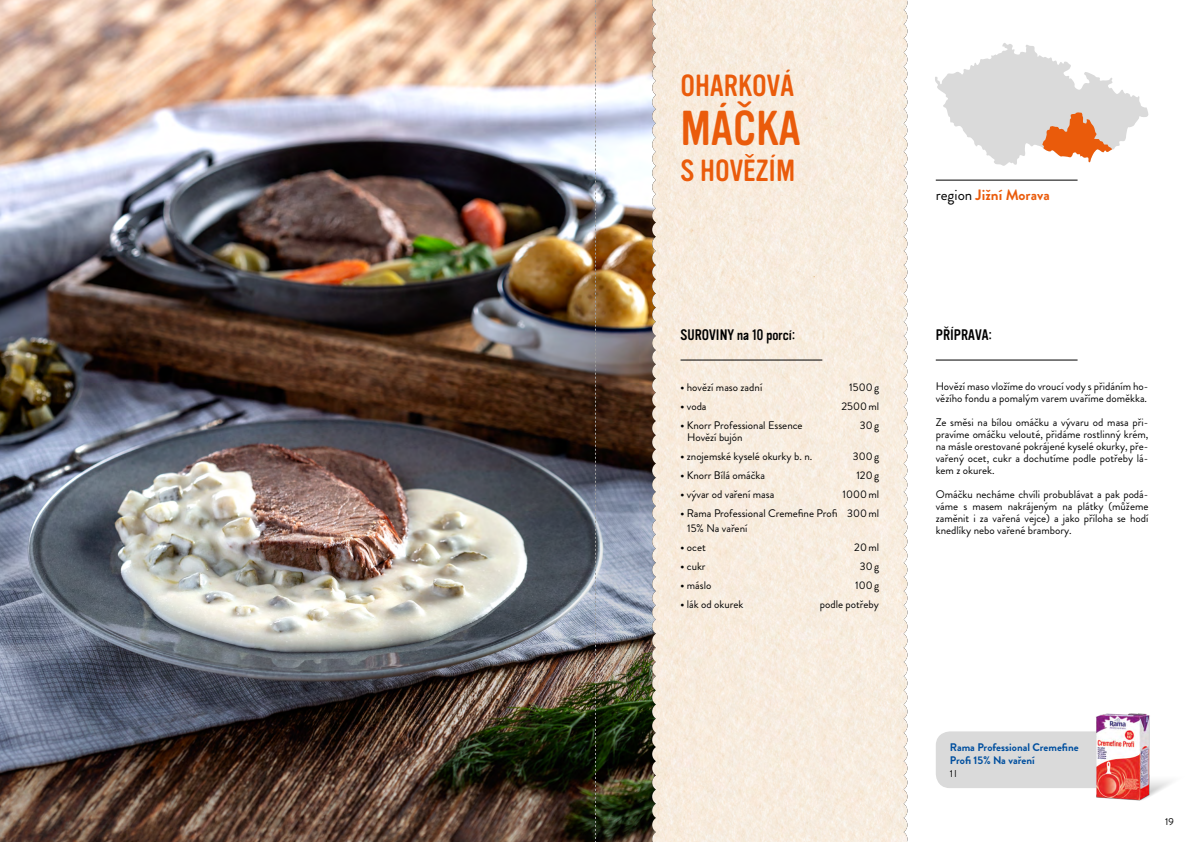
<style>
.page{position:relative;width:1191px;height:842px;background:#fff}
.page>*{position:absolute;margin:0;border:0;box-sizing:border-box;transform-origin:0 0}
.t1{font:48px "Flavour Cyr CEA";color:#ea5b0b}
.t2{font:30px "Flavour Cyr CEA";color:#ea5b0b}
.t3{font:15px "Flavour Cyr CEA";color:#000}
.t4{font:700 15px "Brandon Grotesque";color:#ea5b0b}
.t5{font:11px/12px "Brandon Grotesque";color:#000}
.t6{font:700 11px/13px "Brandon Grotesque";color:#004f9f}
.t7{font:10px "Brandon Grotesque";color:#000}
.s1{font-weight:400;color:#000}
.s2{font-family:"Arial"}
</style>
<div class="page">
<div style="left:936px;top:731px;width:156px;height:57px;background:#dadada"></div>
<img style="left:0;top:0;width:652px;height:842px">
<svg style="left:652px;top:0;width:255px;height:842px;background:#f7ebde"></svg>
<img style="left:652px;top:0;width:4px;height:704px">
<hr style="left:680px;top:360px;width:142px;height:1px;background:#000">
<hr style="left:935px;top:360px;width:142px;height:1px;background:#000">
<hr style="left:935px;top:180px;width:142px;height:1px;background:#000">
<svg style="left:935px;top:43px;width:213px;height:123px"></svg>
<img style="left:1092px;top:713px;width:80px;height:88px">
<svg style="left:595px;top:0;width:1px;height:842px"></svg>
<h2 class="t2" style="left:680px;top:69px;width:115px">oharková</h2>
<h1 class="t1" style="left:680px;top:102px;width:121px">máčka</h1>
<h2 class="t2" style="left:680px;top:154px;width:112px">s hovězím</h2>
<h3 class="t4" style="left:935px;top:184px;width:115px"><span class="s1">region</span> Jižní Morava</h3>
<h3 class="t3" style="left:680px;top:327px;width:116px">suroviny na 10 porcí:</h3>
<h3 class="t3" style="left:935px;top:327px;width:8px">PŘÍPRAVA</h3>
<h3 class="t3" style="left:988px;top:327px;width:5px">:</h3>
<p class="t5" style="left:680px;top:381px;width:83px"><span class="s2">•</span> hovězí maso zadní</p>
<p class="t5" style="left:849px;top:381px;width:31px">1500g</p>
<p class="t5" style="left:680px;top:400px;width:28px"><span class="s2">•</span> voda</p>
<p class="t5" style="left:841px;top:400px;width:39px">2500ml</p>
<p class="t5" style="left:680px;top:419px;width:124px"><span class="s2">•</span> Knorr Professional Essence</p>
<p class="t5" style="left:860px;top:419px;width:21px">30g</p>
<p class="t5" style="left:687px;top:431px;width:57px">Hovězí bujón</p>
<p class="t5" style="left:680px;top:450px;width:133px"><span class="s2">•</span> znojemské kyselé okurky b. n.</p>
<p class="t5" style="left:853px;top:450px;width:28px">300g</p>
<p class="t5" style="left:680px;top:469px;width:86px"><span class="s2">•</span> Knorr Bílá omáčka</p>
<p class="t5" style="left:856px;top:469px;width:24px">120g</p>
<p class="t5" style="left:680px;top:488px;width:95px"><span class="s2">•</span> vývar od vaření masa</p>
<p class="t5" style="left:842px;top:488px;width:38px">1000ml</p>
<p class="t5" style="left:687px;top:506px;width:193px;line-height:15px;text-indent:-7px"><span class="s2">•</span> Rama Professional Cremefine Profi 300ml<br>15% Na vaření</p>
<p class="t5" style="left:680px;top:541px;width:27px"><span class="s2">•</span> ocet</p>
<p class="t5" style="left:854px;top:541px;width:26px">20ml</p>
<p class="t5" style="left:680px;top:560px;width:27px"><span class="s2">•</span> cukr</p>
<p class="t5" style="left:860px;top:560px;width:21px">30g</p>
<p class="t5" style="left:680px;top:579px;width:32px"><span class="s2">•</span> máslo</p>
<p class="t5" style="left:855px;top:579px;width:25px">100g</p>
<p class="t5" style="left:680px;top:598px;width:64px"><span class="s2">•</span> lák od okurek</p>
<p class="t5" style="left:820px;top:598px;width:61px">podle potřeby</p>
<p class="t5" style="left:935px;top:381px;width:214px">Hovězí maso vložíme do vroucí vody s přidáním ho&shy;vězího fondu a pomalým varem uvaříme doměkka.</p>
<p class="t5" style="left:935px;top:417px;width:214px;text-align:justify">Ze směsi na bílou omáčku a vývaru od masa při&shy;pravíme omáčku velouté, přidáme rostlinný krém, na másle orestované pokrájené kyselé okurky, pře&shy;vařený ocet, cukr a dochutíme podle potřeby lá&shy;kem z okurek.</p>
<p class="t5" style="left:935px;top:489px;width:214px;text-align:justify">Omáčku necháme chvíli probublávat a pak podá&shy;váme s masem nakrájeným na plátky (můžeme zaměnit i za vařená vejce) a jako příloha se hodí knedlíky nebo vařené brambory.</p>
<p class="t6" style="left:950px;top:741px;width:130px">Rama Professional Cremefine<br>Profi 15% N a vaření</p>
<p class="t7" style="left:950px;top:767px;width:8px">1l</p>
<p class="t7" style="left:1165px;top:815px;width:10px">19</p>
</div>
